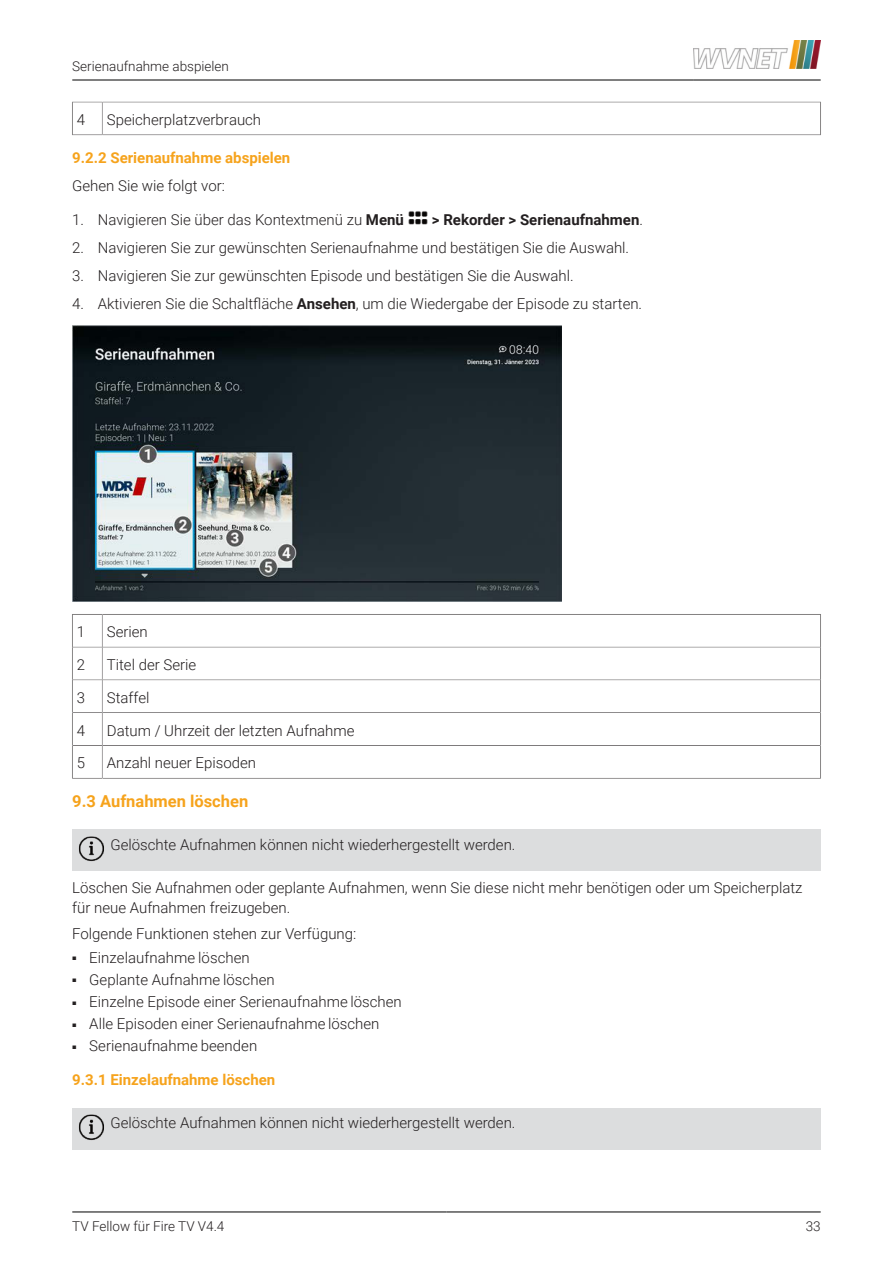
<style>
.page{position:relative;width:893px;height:1263px;background:#fff}
.page>*{position:absolute;margin:0;border:0;box-sizing:border-box;transform-origin:0 0}
.t1{font:700 16.5px "Roboto";color:#f6a31c}
.t2{font:300 15px/19.5px "Roboto";color:#231f20}
.t3{font:700 15px "Roboto";color:#f6a31c}
.t4{font:700 15px "Roboto";color:#231f20}
.t5{font:300 13.5px "Roboto";color:#231f20}
.s1{font-weight:700}
.s2{font-weight:300}
</style>
<div class="page">
<hr style="left:72px;top:80px;width:621px;height:1px;background:#000">
<hr style="left:693px;top:80px;width:128px;height:1px;background:#000">
<img style="left:693px;top:41px;width:128px;height:28px">
<svg style="left:72px;top:102px;width:749px;height:33px"></svg>
<hr style="left:102px;top:102px;width:1px;height:33px;background:#231f20">
<img style="left:408px;top:211px;width:20px;height:14px">
<img style="left:72px;top:326px;width:490px;height:276px">
<svg style="left:72px;top:614px;width:749px;height:165px"></svg>
<hr style="left:102px;top:745px;width:1px;height:33px;background:#231f20">
<div style="left:72px;top:830px;width:749px;height:41px;background:#dcddde"></div>
<img style="left:78px;top:836px;width:26px;height:25px">
<div style="left:72px;top:1108px;width:749px;height:42px;background:#dcddde"></div>
<img style="left:78px;top:1114px;width:26px;height:26px">
<hr style="left:72px;top:1211px;width:374px;height:1px;background:#000">
<hr style="left:446px;top:1211px;width:375px;height:1px;background:#000">
<p class="t5" style="left:72px;top:61px;width:158px">Serienaufnahme abspielen</p>
<p class="t2" style="left:77px;top:111px;width:10px">4</p>
<p class="t2" style="left:107px;top:111px;width:156px">Speicherplatzverbrauch</p>
<p class="t3" style="left:72px;top:152px;width:220px">9.2.2 Serienaufnahme abspielen</p>
<p class="t2" style="left:72px;top:178px;width:154px">Gehen Sie wie folgt vor:</p>
<p class="t2" style="left:72px;top:211px;width:333px">1. Navigieren Sie über das Kontextmenü zu <span class="s1">Menü</span></p>
<p class="t4" style="left:432px;top:214px;width:213px">&gt; Rekorder &gt; Serienaufnahmen<span class="s2">.</span></p>
<p class="t2" style="left:72px;top:239px;width:558px">2. Navigieren Sie zur gewünschten Serienaufnahme und bestätigen Sie die Auswahl.</p>
<p class="t2" style="left:72px;top:267px;width:503px">3. Navigieren Sie zur gewünschten Episode und bestätigen Sie die Auswahl.</p>
<p class="t2" style="left:72px;top:295px;width:571px">4. Aktivieren Sie die Schaltfläche <span class="s1">Ansehen</span>, um die Wiedergabe der Episode zu starten.</p>
<p class="t2" style="left:77px;top:624px;width:10px">1</p>
<p class="t2" style="left:107px;top:624px;width:42px">Serien</p>
<p class="t2" style="left:77px;top:656px;width:10px">2</p>
<p class="t2" style="left:107px;top:656px;width:91px">Titel der Serie</p>
<p class="t2" style="left:77px;top:689px;width:10px">3</p>
<p class="t2" style="left:107px;top:689px;width:44px">Staffel</p>
<p class="t2" style="left:77px;top:722px;width:10px">4</p>
<p class="t2" style="left:107px;top:722px;width:249px">Datum / Uhrzeit der letzten Aufnahme</p>
<p class="t2" style="left:77px;top:755px;width:10px">5</p>
<p class="t2" style="left:107px;top:755px;width:151px">Anzahl neuer Episoden</p>
<p class="t1" style="left:72px;top:794px;width:178px">9.3 Aufnahmen löschen</p>
<p class="t2" style="left:111px;top:836px;width:406px">Gelöschte Aufnahmen können nicht wiederhergestellt werden.</p>
<p class="t2" style="left:72px;top:880px;width:732px">Löschen Sie Aufnahmen oder geplante Aufnahmen, wenn Sie diese nicht mehr benötigen oder um Speicherplatz für neue Aufnahmen freizugeben.</p>
<p class="t2" style="left:72px;top:925px;width:285px">Folgende Funktionen stehen zur Verfügung:</p>
<p class="t2" style="left:72px;top:949px;width:179px"><sup>■</sup> Einzelaufnahme löschen</p>
<p class="t2" style="left:72px;top:971px;width:204px"><sup>■</sup> Geplante Aufnahme löschen</p>
<p class="t2" style="left:72px;top:993px;width:331px"><sup>■</sup> Einzelne Episode einer Serienaufnahme löschen</p>
<p class="t2" style="left:72px;top:1016px;width:309px"><sup>■</sup> Alle Episoden einer Serienaufnahme löschen</p>
<p class="t2" style="left:72px;top:1038px;width:187px"><sup>■</sup> Serienaufnahme beenden</p>
<p class="t3" style="left:72px;top:1074px;width:205px">9.3.1 Einzelaufnahme löschen</p>
<p class="t2" style="left:111px;top:1114px;width:406px">Gelöschte Aufnahmen können nicht wiederhergestellt werden.</p>
<p class="t5" style="left:72px;top:1221px;width:154px">TV Fellow für Fire TV V4.4</p>
<p class="t5" style="left:806px;top:1221px;width:16px">33</p>
</div>
